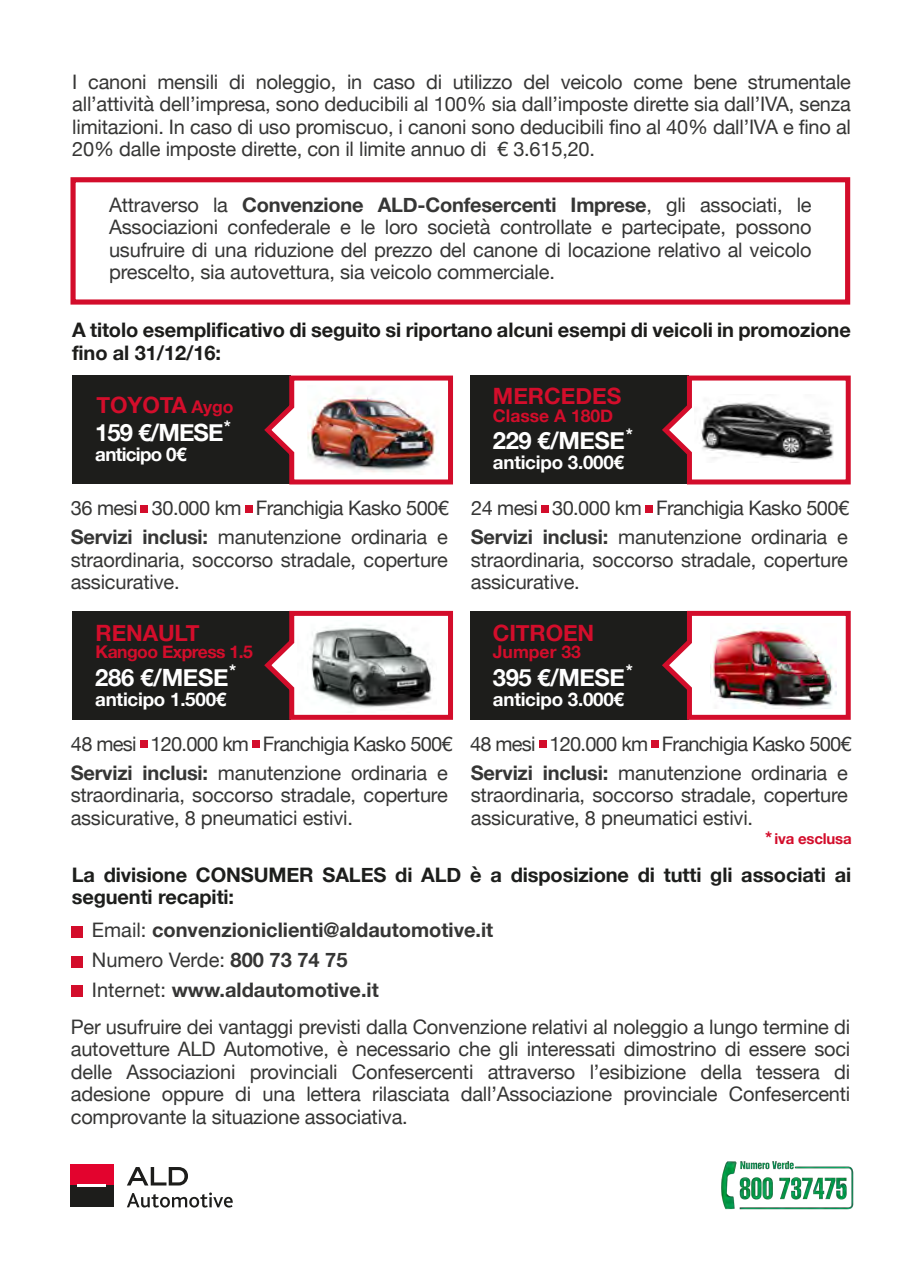
<style>
.page{position:relative;width:922px;height:1276px;background:#fff}
.page>*{position:absolute;margin:0;border:0;box-sizing:border-box;transform-origin:0 0}
.t1{font:700 23.75px "Helvetica Neue";letter-spacing:-.02em;color:#fff}
.t2{font:700 22.5px "Helvetica Neue";letter-spacing:-.005em;color:#d30d2b}
.t3{font:20px/22.5px "Helvetica Neue";letter-spacing:-.01em;color:#363635;text-align:justify}
.t4{font:700 20px/30px "Helvetica Neue";color:#363635}
.t5{font:700 20px/22.5px "Helvetica Neue";letter-spacing:-.005em;color:#1d1d1b}
.t6{font:700 20px/22.5px "Helvetica Neue";letter-spacing:-.005em;color:#1d1e1c}
.t7{font:20px "Helvetica Neue";letter-spacing:-.035em;color:#363635}
.t8{font:20px "Helvetica Neue";letter-spacing:-.03em;color:#363635}
.t9{font:700 18.75px "Helvetica Neue";letter-spacing:-.015em;color:#fff}
.t10{font:700 18.75px "Helvetica Neue";letter-spacing:-.035em;color:#fff}
.t11{font:700 17.5px "Helvetica Neue";color:#d30d2b}
.t12{font:700 17.5px "Helvetica Neue";letter-spacing:-.03em;color:#d30d2b}
.t13{font:700 17.5px "Helvetica Neue";color:#fff}
.t14{font:700 15px "Helvetica Neue";letter-spacing:-.015em;color:#d30d2b}
.s1{font-weight:700}
.s2{font-size:17.5px}
.s3{font-weight:400}
</style>
<div class="page">
<svg style="left:70px;top:177px;width:781px;height:128px"></svg>
<div style="left:70px;top:1163px;width:44px;height:22px;background:#e3032e"></div>
<div style="left:70px;top:1185px;width:44px;height:22px;background:#1d1d1b"></div>
<hr style="left:78px;top:1184px;width:28px;height:2px;background:#fff">
<svg style="left:127px;top:1167px;width:61px;height:18px"></svg>
<svg style="left:127px;top:1192px;width:106px;height:15px"></svg>
<img style="left:721px;top:1161px;width:133px;height:49px">
<div style="left:72px;top:375px;width:219px;height:109px;background:#1d1d1b"></div>
<svg style="left:264px;top:375px;width:189px;height:110px"></svg>
<div style="left:140px;top:505px;width:8px;height:8px;background:#d30d2b"></div>
<div style="left:245px;top:505px;width:8px;height:8px;background:#d30d2b"></div>
<img style="left:307px;top:385px;width:133px;height:90px">
<div style="left:469px;top:375px;width:219px;height:109px;background:#1d1d1b"></div>
<svg style="left:662px;top:375px;width:189px;height:110px"></svg>
<div style="left:540px;top:505px;width:8px;height:8px;background:#d30d2b"></div>
<div style="left:645px;top:505px;width:8px;height:8px;background:#d30d2b"></div>
<div style="left:72px;top:611px;width:219px;height:109px;background:#1d1d1b"></div>
<svg style="left:264px;top:610px;width:189px;height:110px"></svg>
<div style="left:140px;top:740px;width:8px;height:8px;background:#d30d2b"></div>
<div style="left:252px;top:740px;width:8px;height:8px;background:#d30d2b"></div>
<div style="left:539px;top:740px;width:8px;height:8px;background:#d30d2b"></div>
<div style="left:651px;top:740px;width:8px;height:8px;background:#d30d2b"></div>
<div style="left:469px;top:611px;width:219px;height:109px;background:#1d1d1b"></div>
<svg style="left:662px;top:610px;width:189px;height:110px"></svg>
<div style="left:71px;top:926px;width:12px;height:11px;background:#d30d2b"></div>
<div style="left:71px;top:956px;width:12px;height:12px;background:#d30d2b"></div>
<div style="left:71px;top:985px;width:12px;height:11px;background:#d30d2b"></div>
<img style="left:694px;top:395px;width:139px;height:67px">
<img style="left:710px;top:624px;width:126px;height:84px">
<img style="left:298px;top:621px;width:138px;height:91px">
<p class="t3" style="left:72px;top:71px;width:780px">I canoni mensili di noleggio, in caso di utilizzo del veicolo come bene strumentale all’attività dell’impresa, sono deducibili al 100% sia dall’imposte dirette sia dall’IVA, senza limitazioni. In caso di uso promiscuo, i canoni sono deducibili fino al 40% dall’IVA e fino al 20% dalle imposte dirette, con il limite annuo di € 3.615,20.</p>
<p class="t3" style="left:109px;top:194px;width:704px">Attraverso la <span class="s1">Convenzione ALD-Confesercenti Imprese</span>, gli associati, le Associazioni confederale e le loro società controllate e partecipate, possono usufruire di una riduzione del prezzo del canone di locazione relativo al veicolo prescelto, sia autovettura, sia veicolo commerciale.</p>
<p class="t5" style="left:72px;top:319px;width:780px">A titolo esemplificativo di seguito si riportano alcuni esempi di veicoli in promozione fino al 31/12/16:</p>
<p class="t2" style="left:97px;top:387px;width:138px">TOYOTA <span class="s2">Aygo</span></p>
<p class="t1" style="left:95px;top:414px;width:130px">159 €/MESE</p>
<p class="t10" style="left:95px;top:439px;width:93px">anticipo 0€</p>
<p class="t13" style="left:224px;top:412px;width:9px">*</p>
<p class="t8" style="left:71px;top:493px;width:379px">36 mesi 30.000 km Franchigia Kasko 500€</p>
<p class="t3" style="left:71px;top:527px;width:378px"><span class="s1">Servizi inclusi:</span> manutenzione ordinaria e straordinaria, soccorso stradale, coperture assicurative.</p>
<p class="t2" style="left:493px;top:378px;width:130px">MERCEDES</p>
<p class="t11" style="left:493px;top:402px;width:122px">Classe A 180D</p>
<p class="t1" style="left:493px;top:422px;width:133px">229 €/MESE</p>
<p class="t9" style="left:493px;top:448px;width:132px">anticipo 3.000€</p>
<p class="t13" style="left:625px;top:421px;width:9px">*</p>
<p class="t8" style="left:471px;top:493px;width:379px">24 mesi 30.000 km Franchigia Kasko 500€</p>
<p class="t3" style="left:470px;top:527px;width:378px"><span class="s1">Servizi inclusi:</span> manutenzione ordinaria e straordinaria, soccorso stradale, coperture assicurative.</p>
<p class="t2" style="left:493px;top:615px;width:103px">CITROEN</p>
<p class="t11" style="left:493px;top:638px;width:89px">Jumper 33</p>
<p class="t1" style="left:493px;top:659px;width:133px">395 €/MESE</p>
<p class="t9" style="left:493px;top:684px;width:132px">anticipo 3.000€</p>
<p class="t2" style="left:96px;top:615px;width:105px">RENAULT</p>
<p class="t12" style="left:96px;top:638px;width:159px">Kangoo Express 1.5</p>
<p class="t1" style="left:95px;top:659px;width:135px">286 €/MESE</p>
<p class="t9" style="left:95px;top:684px;width:132px">anticipo 1.500€</p>
<p class="t13" style="left:229px;top:657px;width:9px">*</p>
<p class="t13" style="left:625px;top:657px;width:9px">*</p>
<p class="t7" style="left:71px;top:729px;width:782px">48 mesi 120.000 km Franchigia Kasko 500€ 48 mesi 120.000 km Franchigia Kasko 500€</p>
<p class="t3" style="left:71px;top:762px;width:378px"><span class="s1">Servizi inclusi:</span> manutenzione ordinaria e straordinaria, soccorso stradale, coperture assicurative, 8 pneumatici estivi.</p>
<p class="t3" style="left:470px;top:762px;width:378px"><span class="s1">Servizi inclusi:</span> manutenzione ordinaria e straordinaria, soccorso stradale, coperture assicurative, 8 pneumatici estivi.</p>
<p class="t6" style="left:72px;top:863px;width:780px">La divisione CONSUMER SALES di ALD è a disposizione di tutti gli associati ai seguenti recapiti:</p>
<p class="t4" style="left:92px;top:916px;width:403px"><span class="s3">Email:</span> convenzioniclienti@aldautomotive.it<br><span class="s3">Numero Verde:</span> 800 73 74 75<br><span class="s3">Internet:</span> www.aldautomotive.it</p>
<p class="t14" style="left:764px;top:827px;width:88px"><span class="s2">*</span> iva esclusa</p>
<p class="t3" style="left:71px;top:1016px;width:780px">Per usufruire dei vantaggi previsti dalla Convenzione relativi al noleggio a lungo termine di autovetture ALD Automotive, è necessario che gli interessati dimostrino di essere soci delle Associazioni provinciali Confesercenti attraverso l’esibizione della tessera di adesione oppure di una lettera rilasciata dall’Associazione provinciale Confesercenti comprovante la situazione associativa.</p>
</div>
